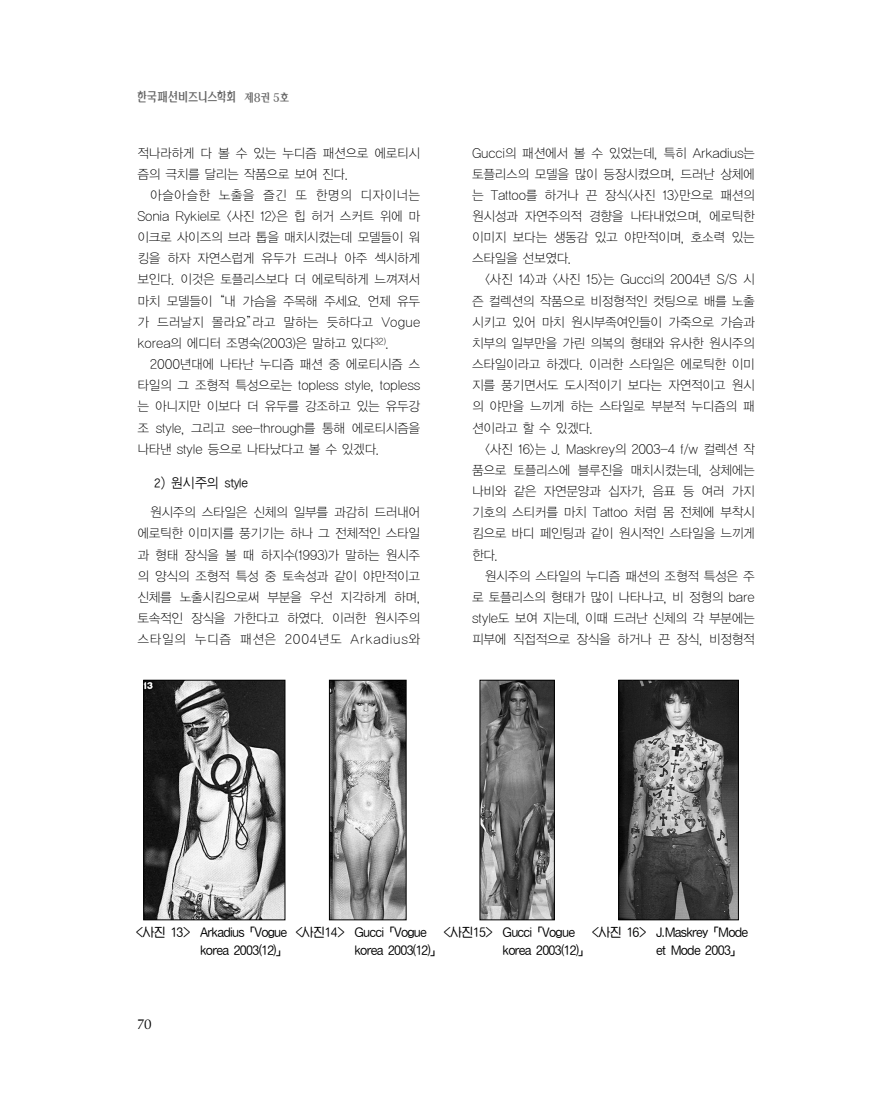
<style>
.page{position:relative;width:893px;height:1106px;background:#fff}
.page>*{position:absolute;margin:0;border:0;box-sizing:border-box;transform-origin:0 0}
.t1{font:14.25px "Optima";color:#000;scale:.95 1}
.t2{font:13.5px "J Cmg J";letter-spacing:-.065em;color:#000;scale:.95 1}
.t3{font:12.9px/21.1px "YGO11";letter-spacing:-.085em;color:#000;text-align:justify;scale:.95 1}
.t4{font:12.75px/18px "J Cna RUDE";letter-spacing:-.065em;color:#000;scale:.95 1}
.t5{font:11.25px "Sol L";color:#666;scale:.95 1}
.s1{font-family:"Dfas";font-size:12.3px}
</style>
<div class="page">
<img style="left:145px;top:682px;width:138px;height:236px">
<div style="left:143px;top:680px;width:142px;height:240px;border:1px solid #000"></div>
<img style="left:331px;top:682px;width:73px;height:236px">
<div style="left:329px;top:680px;width:77px;height:240px;border:1px solid #000"></div>
<img style="left:481px;top:682px;width:71px;height:236px">
<div style="left:479px;top:680px;width:75px;height:240px;border:1px solid #000"></div>
<img style="left:620px;top:682px;width:116px;height:236px">
<div style="left:618px;top:680px;width:120px;height:240px;border:1px solid #000"></div>
<p class="t5" style="left:137px;top:92px;width:162px"><span class="s1">A</span> 제8권 5호</p>
<p class="t3" style="left:137px;top:143px;width:300px">적나라하게 다 볼 수 있는 누디즘 패션으로 에로티시 즘의 극치를 달리는 작품으로 보여 진다.</p>
<p class="t3" style="left:137px;top:185px;width:300px;text-indent:13px">아슬아슬한 노출을 즐긴 또 한명의 디자이너는 Sonia Rykiel로 &lt;사진 12&gt;은 힙 허거 스커트 위에 마 이크로 사이즈의 브라 톱을 매치시켰는데 모델들이 워 킹을 하자 자연스럽게 유두가 드러나 아주 섹시하게 보인다. 이것은 토플리스보다 더 에로틱하게 느껴져서 마치 모델들이“내 가슴을 주목해 주세요. 언제 유두 가 드러날지 몰라요”라고 말하는 듯하다고 Vogue korea의 에디터 조명숙(2003)은 말하고 있다<sup>32)</sup>.</p>
<p class="t3" style="left:137px;top:354px;width:300px;text-indent:13px">2000년대에 나타난 누디즘 패션 중 에로티시즘 스 타일의 그 조형적 특성으로는 topless style, topless 는 아니지만 이보다 더 유두를 강조하고 있는 유두강 조 style, 그리고 see-through를 통해 에로티시즘을 나타낸 style 등으로 나타났다고 볼 수 있겠다.</p>
<p class="t2" style="left:154px;top:476px;width:100px">2) 원시주의 style</p>
<p class="t3" style="left:137px;top:502px;width:300px;text-indent:13px">원시주의 스타일은 신체의 일부를 과감히 드러내어 에로틱한 이미지를 풍기기는 하나 그 전체적인 스타일 과 형태 장식을 볼 때 하지수(1993)가 말하는 원시주 의 양식의 조형적 특성 중 토속성과 같이 야만적이고 신체를 노출시킴으로써 부분을 우선 지각하게 하며, 토속적인 장식을 가한다고 하였다. 이러한 원시주의 스타일의 누디즘 패션은 2004년도 Arkadius와</p>
<p class="t3" style="left:471px;top:143px;width:300px">Gucci의 패션에서 볼 수 있었는데, 특히 Arkadius는 토플리스의 모델을 많이 등장시켰으며, 드러난 상체에 는 Tattoo를 하거나 끈 장식&lt;사진 13&gt;만으로 패션의 원시성과 자연주의적 경향을 나타내었으며, 에로틱한 이미지 보다는 생동감 있고 야만적이며, 호소력 있는 스타일을 선보였다.</p>
<p class="t3" style="left:471px;top:270px;width:300px;text-indent:13px">&lt;사진 14&gt;과 &lt;사진 15&gt;는 Gucci의 2004년 S/S 시 즌 컬렉션의 작품으로 비정형적인 컷팅으로 배를 노출 시키고 있어 마치 원시부족여인들이 가죽으로 가슴과 치부의 일부만을 가린 의복의 형태와 유사한 원시주의 스타일이라고 하겠다. 이러한 스타일은 에로틱한 이미 지를 풍기면서도 도시적이기 보다는 자연적이고 원시 의 야만을 느끼게 하는 스타일로 부분적 누디즘의 패 션이라고 할 수 있겠다.</p>
<p class="t3" style="left:471px;top:439px;width:300px;text-indent:13px">&lt;사진 16&gt;는 J. Maskrey의 2003-4 f/w 컬렉션 작 품으로 토플리스에 블루진을 매치시켰는데, 상체에는 나비와 같은 자연문양과 십자가, 음표 등 여러 가지 기호의 스티커를 마치 Tattoo 처럼 몸 전체에 부착시 킴으로 바디 페인팅과 같이 원시적인 스타일을 느끼게 한다.</p>
<p class="t3" style="left:471px;top:566px;width:300px;text-indent:13px">원시주의 스타일의 누디즘 패션의 조형적 특성은 주 로 토플리스의 형태가 많이 나타나고, 비 정형의 bare style도 보여 지는데, 이때 드러난 신체의 각 부분에는 피부에 직접적으로 장식을 하거나 끈 장식, 비정형적</p>
<p class="t4" style="left:136px;top:924px;width:162px;text-align:right">&lt;사진 13&gt; Arkadius 「Vogue korea 2003(12)」</p>
<p class="t4" style="left:354px;top:924px;width:94px;text-indent:-59px">&lt;사진14&gt; Gucci 「Vogue korea 2003(12)」</p>
<p class="t4" style="left:502px;top:924px;width:94px;text-indent:-59px">&lt;사진15&gt; Gucci 「Vogue korea 2003(12)」</p>
<p class="t4" style="left:656px;top:924px;width:99px;text-indent:-65px">&lt;사진 16&gt; J.Maskrey 「Mode et Mode 2003」</p>
<p class="t1" style="left:137px;top:1018px;width:17px">70</p>
</div>
